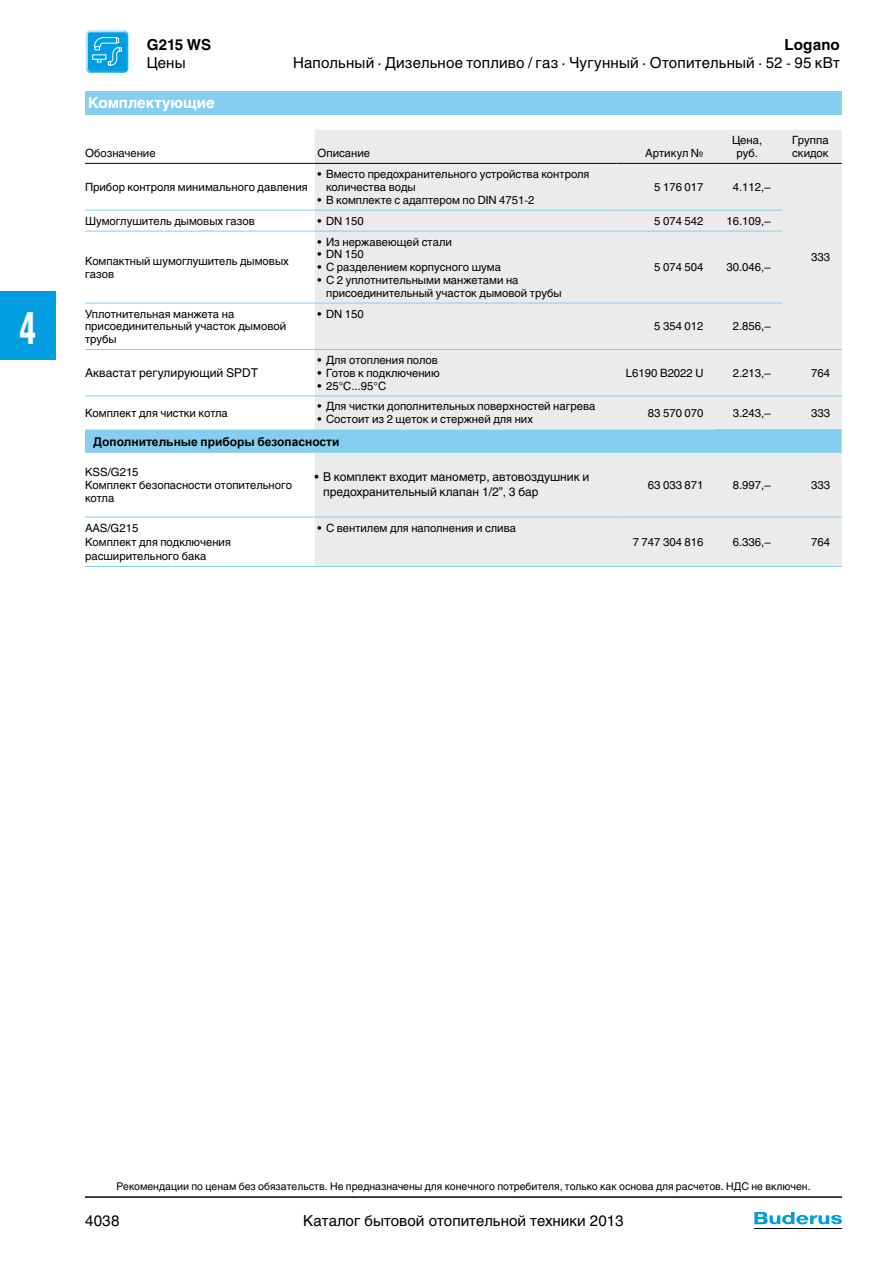
<style>
.page{position:relative;width:893px;height:1263px;background:#fff}
.page>*{position:absolute;margin:0;border:0;box-sizing:border-box;transform-origin:0 0}
.t1{font:700 45px "Helios Cond";color:#fff;scale:.8 1}
.t2{font:15px "Helios";letter-spacing:.005em;color:#000}
.t3{font:700 15px "Helios";color:#fff}
.t4{font:700 15px "Helios";letter-spacing:.01em;color:#000}
.t5{font:12px/15px "Helios";color:#000}
.t6{font:700 12px "Arial";color:#000}
.t7{font:11.25px/12.8px "Helios";color:#000}
.t8{font:10.5px "Helios";color:#000}
</style>
<div class="page">
<svg style="left:754px;top:1212px;width:88px;height:13px"></svg>
<hr style="left:754px;top:1228px;width:88px;height:1px;background:#000">
<div style="left:0;top:291px;width:55px;height:69px;background:#009de2"></div>
<hr style="left:85px;top:1197px;width:757px;height:1px;background:#000">
<svg style="left:85px;top:33px;width:44px;height:37px"></svg>
<svg style="left:86px;top:30px;width:42px;height:43px;background:#2eb0e7"></svg>
<div style="left:85px;top:92px;width:757px;height:23px;background:#85cef0"></div>
<div style="left:315px;top:130px;width:527px;height:436px;background:#ebebeb"></div>
<svg style="left:85px;top:209px;width:230px;height:308px"></svg>
<div style="left:85px;top:430px;width:757px;height:23px;background:#85cef0"></div>
<hr style="left:85px;top:303px;width:230px;height:1px;background:#85cef0">
<hr style="left:315px;top:303px;width:302px;height:1px;background:#85cef0">
<hr style="left:617px;top:303px;width:98px;height:1px;background:#85cef0">
<hr style="left:715px;top:303px;width:67px;height:1px;background:#85cef0">
<hr style="left:715px;top:566px;width:67px;height:1px;background:#85cef0">
<hr style="left:782px;top:566px;width:60px;height:1px;background:#85cef0">
<hr style="left:617px;top:566px;width:98px;height:1px;background:#85cef0">
<hr style="left:315px;top:566px;width:302px;height:1px;background:#85cef0">
<hr style="left:85px;top:566px;width:230px;height:1px;background:#85cef0">
<hr style="left:715px;top:517px;width:67px;height:1px;background:#85cef0">
<hr style="left:782px;top:517px;width:60px;height:1px;background:#85cef0">
<hr style="left:617px;top:517px;width:98px;height:1px;background:#85cef0">
<hr style="left:315px;top:517px;width:302px;height:1px;background:#85cef0">
<hr style="left:85px;top:517px;width:230px;height:1px;background:#85cef0">
<hr style="left:715px;top:429px;width:67px;height:1px;background:#85cef0">
<hr style="left:782px;top:429px;width:60px;height:1px;background:#85cef0">
<hr style="left:715px;top:349px;width:67px;height:1px;background:#85cef0">
<hr style="left:782px;top:349px;width:60px;height:1px;background:#85cef0">
<hr style="left:715px;top:395px;width:67px;height:1px;background:#85cef0">
<hr style="left:782px;top:395px;width:60px;height:1px;background:#85cef0">
<hr style="left:617px;top:349px;width:98px;height:1px;background:#85cef0">
<hr style="left:617px;top:395px;width:98px;height:1px;background:#85cef0">
<hr style="left:315px;top:349px;width:302px;height:1px;background:#85cef0">
<hr style="left:315px;top:395px;width:302px;height:1px;background:#85cef0">
<hr style="left:85px;top:349px;width:230px;height:1px;background:#85cef0">
<hr style="left:85px;top:395px;width:230px;height:1px;background:#85cef0">
<hr style="left:715px;top:210px;width:67px;height:1px;background:#85cef0">
<hr style="left:715px;top:231px;width:67px;height:1px;background:#85cef0">
<hr style="left:617px;top:210px;width:98px;height:1px;background:#85cef0">
<hr style="left:617px;top:231px;width:98px;height:1px;background:#85cef0">
<hr style="left:315px;top:210px;width:302px;height:1px;background:#85cef0">
<hr style="left:315px;top:231px;width:302px;height:1px;background:#85cef0">
<hr style="left:85px;top:210px;width:230px;height:1px;background:#85cef0">
<hr style="left:85px;top:231px;width:230px;height:1px;background:#85cef0">
<hr style="left:715px;top:163px;width:67px;height:1px;background:#000">
<hr style="left:782px;top:163px;width:60px;height:1px;background:#000">
<hr style="left:617px;top:163px;width:98px;height:1px;background:#000">
<hr style="left:315px;top:163px;width:302px;height:1px;background:#000">
<hr style="left:85px;top:163px;width:230px;height:1px;background:#000">
<h1 class="t1" style="left:19px;top:301px;width:24px">4</h1>
<h2 class="t4" style="left:147px;top:36px;width:66px">G215 WS</h2>
<h2 class="t4" style="left:785px;top:36px;width:57px">Logano</h2>
<h2 class="t2" style="left:147px;top:54px;width:40px">Цены</h2>
<h2 class="t2" style="left:293px;top:54px;width:548px">Напольный · Дизельное топливо / газ · Чугунный · Отопительный · 52 - 95 кВт</h2>
<h2 class="t3" style="left:88px;top:94px;width:128px">Комплектующие</h2>
<p class="t7" style="left:85px;top:147px;width:72px">Обозначение</p>
<p class="t7" style="left:318px;top:147px;width:54px">Описание</p>
<p class="t7" style="left:645px;top:147px;width:60px">Артикул №</p>
<p class="t7" style="left:732px;top:134px;width:32px;text-align:center">Цена, руб.</p>
<p class="t7" style="left:792px;top:134px;width:38px">Группа скидок</p>
<p class="t7" style="left:85px;top:181px;width:224px">Прибор контроля минимального давления</p>
<p class="t7" style="left:326px;top:168px;width:265px;text-indent:-9px">• Вместо предохранительного устройства контроля количества воды</p>
<p class="t7" style="left:318px;top:193px;width:219px">• В комплекте с адаптером по DIN 4751-2</p>
<p class="t7" style="left:654px;top:181px;width:51px">5 176 017</p>
<p class="t7" style="left:733px;top:181px;width:39px">4.112,–</p>
<p class="t7" style="left:85px;top:214px;width:171px">Шумоглушитель дымовых газов</p>
<p class="t7" style="left:318px;top:214px;width:48px">• DN 150</p>
<p class="t7" style="left:654px;top:214px;width:51px">5 074 542</p>
<p class="t7" style="left:726px;top:214px;width:46px">16.109,–</p>
<p class="t7" style="left:85px;top:254px;width:205px">Компактный шумоглушитель дымовых газов</p>
<p class="t7" style="left:318px;top:235px;width:136px">• Из нержавеющей стали</p>
<p class="t7" style="left:318px;top:248px;width:48px">• DN 150</p>
<p class="t7" style="left:318px;top:261px;width:185px">• С разделением корпусного шума</p>
<p class="t7" style="left:326px;top:273px;width:237px;text-indent:-9px">• С 2 уплотнительными манжетами на присоединительный участок дымовой трубы</p>
<p class="t7" style="left:654px;top:261px;width:51px">5 074 504</p>
<p class="t7" style="left:726px;top:261px;width:46px">30.046,–</p>
<p class="t7" style="left:85px;top:307px;width:203px">Уплотнительная манжета на присоединительный участок дымовой трубы</p>
<p class="t7" style="left:318px;top:307px;width:48px">• DN 150</p>
<p class="t7" style="left:654px;top:320px;width:51px">5 354 012</p>
<p class="t7" style="left:733px;top:320px;width:39px">2.856,–</p>
<p class="t7" style="left:811px;top:250px;width:20px">333</p>
<p class="t5" style="left:85px;top:365px;width:175px">Аквастат регулирующий SPDT</p>
<p class="t7" style="left:85px;top:406px;width:144px">Комплект для чистки котла</p>
<p class="t7" style="left:318px;top:354px;width:122px">• Для отопления полов</p>
<p class="t7" style="left:318px;top:366px;width:124px">• Готов к подключению</p>
<p class="t7" style="left:318px;top:379px;width:70px">• 25°C...95°C</p>
<p class="t7" style="left:318px;top:400px;width:279px">• Для чистки дополнительных поверхностей нагрева</p>
<p class="t7" style="left:318px;top:413px;width:217px">• Состоит из 2 щеток и стержней для них</p>
<p class="t7" style="left:626px;top:366px;width:79px">L6190 B2022 U</p>
<p class="t7" style="left:733px;top:366px;width:39px">2.213,–</p>
<p class="t7" style="left:811px;top:366px;width:20px">764</p>
<p class="t7" style="left:648px;top:406px;width:57px">83 570 070</p>
<p class="t7" style="left:733px;top:406px;width:39px">3.243,–</p>
<p class="t7" style="left:811px;top:406px;width:20px">333</p>
<p class="t6" style="left:94px;top:433px;width:247px">Дополнительные приборы безопасности</p>
<p class="t7" style="left:85px;top:466px;width:209px">KSS/G215<br>Комплект безопасности отопительного котла</p>
<p class="t5" style="left:323px;top:469px;width:268px;text-indent:-9px">• В комплект входит манометр, автовоздушник и предохранительный клапан 1/2”, 3 бар</p>
<p class="t7" style="left:648px;top:478px;width:57px">63 033 871</p>
<p class="t7" style="left:733px;top:478px;width:39px">8.997,–</p>
<p class="t7" style="left:811px;top:478px;width:20px">333</p>
<p class="t7" style="left:85px;top:520px;width:147px;line-height:14.2px">AAS/G215<br>Комплект для подключения расширительного бака</p>
<p class="t7" style="left:318px;top:521px;width:200px">• С вентилем для наполнения и слива</p>
<p class="t7" style="left:633px;top:535px;width:72px">7 747 304 816</p>
<p class="t7" style="left:733px;top:535px;width:39px">6.336,–</p>
<p class="t7" style="left:811px;top:535px;width:20px">764</p>
<p class="t8" style="left:116px;top:1180px;width:696px">Рекомендации по ценам без обязательств. Не предназначены для конечного потребителя, только как основа для расчетов. НДС не включен.</p>
<h2 class="t2" style="left:85px;top:1212px;width:36px">4038</h2>
<h2 class="t2" style="left:303px;top:1212px;width:322px">Каталог бытовой отопительной техники 2013</h2>
</div>
